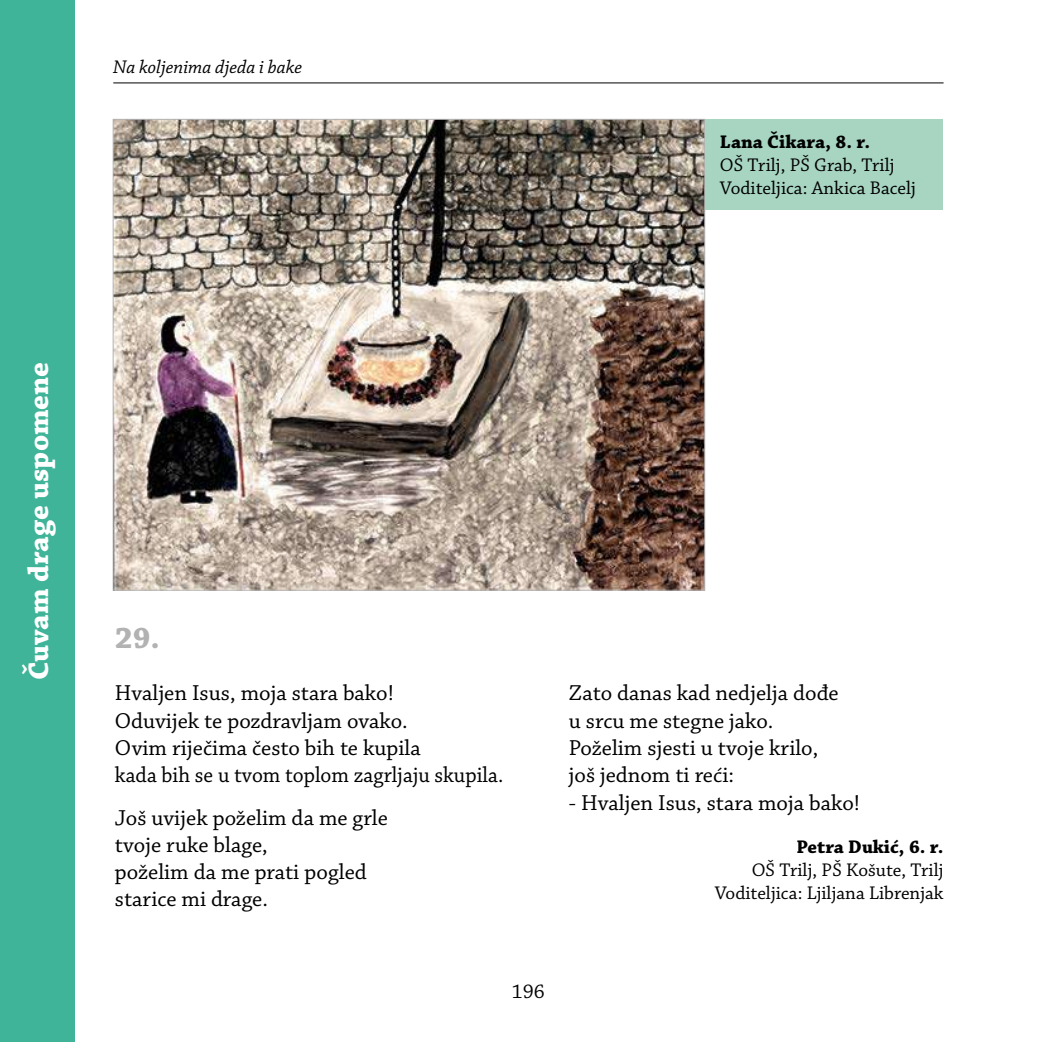
<style>
.page{position:relative;width:1042px;height:1042px;background:#fff}
.page>*{position:absolute;margin:0;border:0;box-sizing:border-box;transform-origin:0 0}
.t1{font:700 31.5px "Chaparral Pro";color:#b3b2b2}
.t2{font:700 29.75px "Chaparral Pro";color:#fff}
.t3{font:22.75px/27.3px "Chaparral Pro";color:#000}
.t4{font:21px "Chaparral Pro";color:#000}
.t5{font:19.25px/23.1px "Chaparral Pro";color:#000;text-align:right}
.t6{font:700 19.25px "Chaparral Pro";color:#000}
.t7{font:italic 19.25px "Chaparral Pro";color:#000}
</style>
<div class="page">
<div style="left:0;top:0;width:74px;height:1042px;background:#3fb498"></div>
<hr style="left:113px;top:83px;width:830px;height:1px;background:#000">
<img style="left:115px;top:121px;width:588px;height:467px">
<div style="left:705px;top:119px;width:238px;height:90px;background:#a7d5c2"></div>
<p class="t7" style="left:113px;top:56px;width:190px">Na koljenima djeda i bake</p>
<p class="t6" style="left:720px;top:131px;width:152px">Lana Čikara, 8. r.</p>
<p class="t5" style="left:720px;top:154px;width:197px;text-align:left">OŠ Trilj, PŠ Grab, Trilj<br>Voditeljica: Ankica Bacelj</p>
<h2 class="t2" style="left:21px;top:680px;width:320px;rotate:-90deg">Čuvam drage uspomene</h2>
<h1 class="t1" style="left:115px;top:620px;width:46px">29.</h1>
<p class="t3" style="left:115px;top:680px;width:390px">Hvaljen Isus, moja stara bako!<br>Oduvijek te pozdravljam ovako.<br>Ovim riječima često bih te kupila<br>kada bih se u tvom toplom zagrljaju skupila.</p>
<p class="t3" style="left:115px;top:804px;width:274px">Još uvijek poželim da me grle tvoje ruke blage,<br>poželim da me prati pogled starice mi drage.</p>
<p class="t3" style="left:569px;top:680px;width:271px">Zato danas kad nedjelja dođe u srcu me stegne jako.<br>Poželim sjesti u tvoje krilo, još jednom ti reći:</p>
<p class="t3" style="left:569px;top:789px;width:293px">- Hvaljen Isus, stara moja bako!</p>
<p class="t6" style="left:796px;top:835px;width:149px">Petra Dukić, 6. r.</p>
<p class="t5" style="left:715px;top:859px;width:230px">OŠ Trilj, PŠ Košute, Trilj<br>Voditeljica: Ljiljana Librenjak</p>
<p class="t4" style="left:512px;top:979px;width:35px">196</p>
</div>
